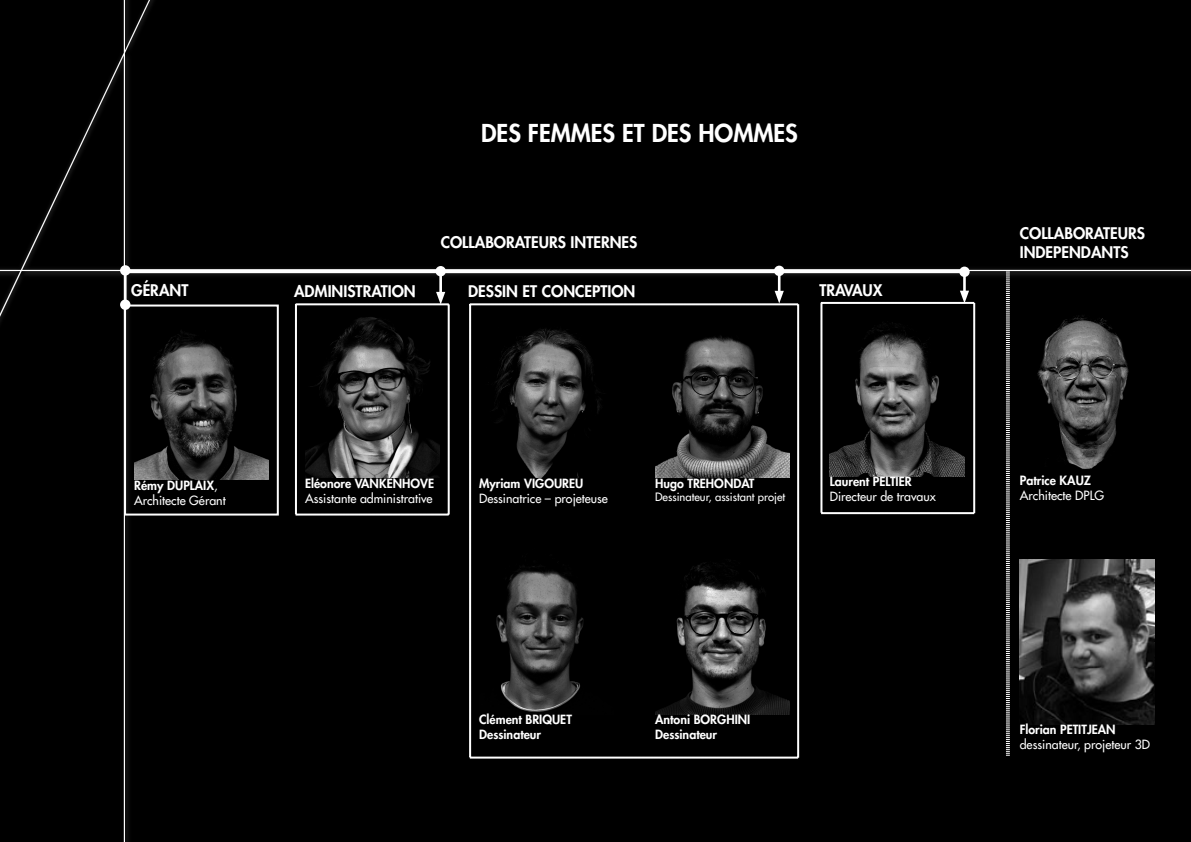
<style>
.page{position:relative;width:1191px;height:842px;background:#000}
.page>*{position:absolute;margin:0;border:0;box-sizing:border-box;transform-origin:0 0}
.t1{font:800 24px "Futura LT";color:#fff}
.t2{font:800 15.6px "Futura LT";color:#fff}
.t3{font:12.4px/14.8px "Futura LT";color:#fff}
.t4{font:800 12.4px "Futura LT";color:#fff}
.t5{font:11.2px "Futura LT";color:#fff}
.s1{font-weight:400}
.s2{font-weight:800}
</style>
<div class="page">
<img style="left:134px;top:314px;width:135px;height:166px">
<img style="left:1019px;top:559px;width:135px;height:166px">
<img style="left:1019px;top:310px;width:135px;height:165px">
<svg style="left:469px;top:303px;width:330px;height:456px;background:#181818"></svg>
<div style="left:124px;top:305px;width:155px;height:210px;border:2px solid #fff"></div>
<svg style="left:130px;top:269px;width:830px;height:4px"></svg>
<hr style="left:124px;top:270px;width:3px;height:35px;background:#fff">
<div style="left:120px;top:265px;width:10px;height:11px;background:#fff;border-radius:50%"></div>
<div style="left:120px;top:299px;width:10px;height:11px;background:#fff;border-radius:50%"></div>
<hr style="left:439px;top:271px;width:3px;height:26px;background:#fff">
<div style="left:435px;top:266px;width:11px;height:10px;background:#fff;border-radius:50%"></div>
<svg style="left:294px;top:292px;width:156px;height:224px;background:#222"></svg>
<hr style="left:963px;top:272px;width:2px;height:24px;background:#fff">
<div style="left:959px;top:267px;width:10px;height:10px;background:#fff;border-radius:50%"></div>
<svg style="left:820px;top:291px;width:155px;height:223px;background:#262626"></svg>
<hr style="left:778px;top:271px;width:2px;height:25px;background:#fff">
<div style="left:774px;top:266px;width:10px;height:10px;background:#fff;border-radius:50%"></div>
<svg style="left:774px;top:291px;width:10px;height:12px"></svg>
<svg style="left:1005px;top:271px;width:5px;height:485px;background:#666"></svg>
<p class="t2" style="left:131px;top:279px;width:59px">GÉRANT</p>
<p class="t1" style="left:481px;top:117px;width:318px">DES FEMMES ET DES HOMMES</p>
<p class="t2" style="left:441px;top:232px;width:198px">COLLABORATEURS INTERNES</p>
<p class="t2" style="left:294px;top:281px;width:123px">ADMINISTRATION</p>
<p class="t2" style="left:468px;top:281px;width:169px">DESSIN ET CONCEPTION</p>
<p class="t2" style="left:819px;top:279px;width:65px">TRAVAUX</p>
<p class="t4" style="left:134px;top:477px;width:85px">Rémy DUPLAIX<span class="s1">,</span></p>
<p class="t3" style="left:134px;top:493px;width:93px">Architecte Gérant</p>
<p class="t3" style="left:305px;top:476px;width:130px"><span class="s2">Eléonore VANKENHOVE<br></span>Assistante administrative</p>
<p class="t4" style="left:655px;top:475px;width:101px">Hugo TREHONDAT</p>
<p class="t4" style="left:479px;top:475px;width:106px">Myriam VIGOUREU</p>
<p class="t3" style="left:479px;top:491px;width:130px">Dessinatrice – projeteuse</p>
<p class="t5" style="left:655px;top:490px;width:132px">Dessinateur, assistant projet</p>
<p class="t4" style="left:830px;top:474px;width:83px">Laurent PELTIER</p>
<p class="t3" style="left:830px;top:489px;width:107px">Directeur de travaux</p>
<p class="t4" style="left:479px;top:711px;width:94px">Clément BRIQUET</p>
<p class="t4" style="left:479px;top:726px;width:63px">Dessinateur</p>
<p class="t4" style="left:655px;top:711px;width:97px">Antoni BORGHINI</p>
<p class="t4" style="left:655px;top:726px;width:63px">Dessinateur</p>
<p class="t2" style="left:1019px;top:223px;width:127px">COLLABORATEURS</p>
<p class="t2" style="left:1019px;top:242px;width:110px">INDEPENDANTS</p>
<p class="t4" style="left:1019px;top:472px;width:73px">Patrice KAUZ</p>
<p class="t3" style="left:1019px;top:488px;width:86px">Architecte DPLG</p>
<p class="t4" style="left:1019px;top:722px;width:97px">Florian PETITJEAN</p>
<p class="t3" style="left:1019px;top:737px;width:132px">dessinateur, projeteur 3D</p>
</div>
